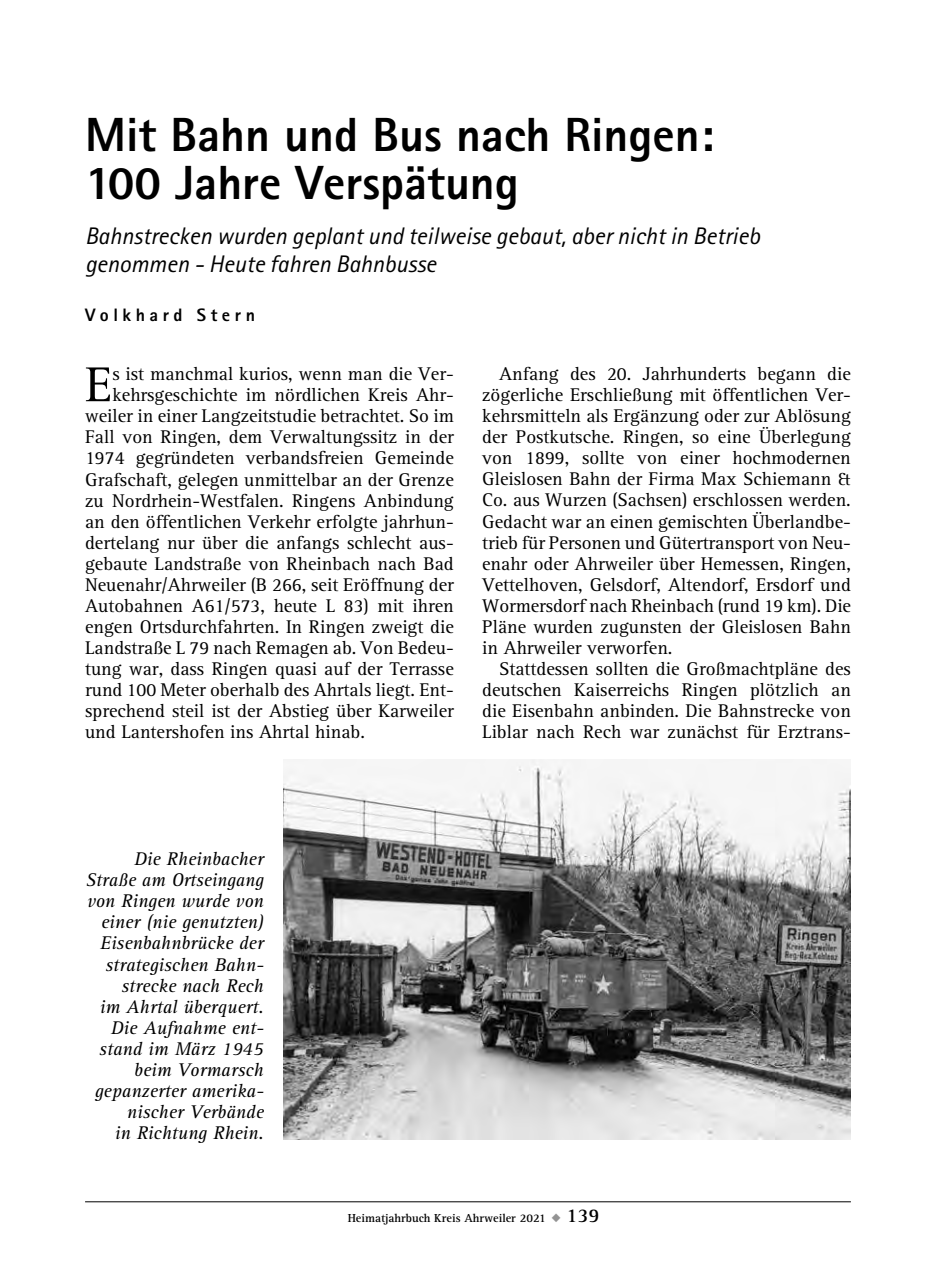
<style>
.page{position:relative;width:936px;height:1276px;background:#fff}
.page>*{position:absolute;margin:0;border:0;box-sizing:border-box;transform-origin:0 0}
.t1{font:50.6px "AT Rotis Serif";color:#000}
.t2{font:800 48px/48px "Rotis Sans Serif";color:#000}
.t3{font:italic 24px/28px "Rotis Sans Serif";color:#000}
.t4{font:19px/21px "AT Rotis Serif";color:#000;text-align:justify}
.t5{font:italic 19px/21px "AT Rotis Serif";color:#000;text-align:right}
.t6{font:800 18px "Rotis Sans Serif";letter-spacing:.25em;color:#000}
.t7{font:700 12px "AT Rotis Serif";color:#000}
.s1{color:#939393}
.s2{font-size:20px}
</style>
<div class="page">
<hr style="left:85px;top:1201px;width:765px;height:1px;background:#000">
<img style="left:283px;top:759px;width:567px;height:380px">
<h2 class="t2" style="left:85px;top:110px;width:630px">Mit Bahn und Bus nach Ringen:<br>100 Jahre Verspätung</h2>
<p class="t3" style="left:85px;top:222px;width:676px">Bahnstrecken wurden geplant und teilweise gebaut, aber nicht in Betrieb genommen - Heute fahren Bahnbusse</p>
<p class="t6" style="left:85px;top:304px;width:171px">Volkhard Stern</p>
<h1 class="t1" style="left:85px;top:355px;width:29px">E</h1>
<p class="t4" style="left:112px;top:364px;width:343px">s ist manchmal kurios, wenn man die Ver-</p>
<p class="t4" style="left:112px;top:385px;width:343px">kehrsgeschichte im nördlichen Kreis Ahr-</p>
<p class="t4" style="left:85px;top:406px;width:370px">weiler in einer Langzeitstudie betrachtet. So im</p>
<p class="t4" style="left:85px;top:427px;width:370px">Fall von Ringen, dem Verwaltungssitz in der</p>
<p class="t4" style="left:85px;top:448px;width:370px">1974 gegründeten verbandsfreien Gemeinde</p>
<p class="t4" style="left:85px;top:469px;width:370px">Grafschaft, gelegen unmittelbar an der Grenze</p>
<p class="t4" style="left:85px;top:490px;width:370px">zu Nordrhein-Westfalen. Ringens Anbindung</p>
<p class="t4" style="left:85px;top:511px;width:370px">an den öffentlichen Verkehr erfolgte jahrhun-</p>
<p class="t4" style="left:85px;top:532px;width:370px">dertelang nur über die anfangs schlecht aus-</p>
<p class="t4" style="left:85px;top:553px;width:370px">gebaute Landstraße von Rheinbach nach Bad</p>
<p class="t4" style="left:85px;top:574px;width:370px">Neuenahr/Ahrweiler (B 266, seit Eröffnung der</p>
<p class="t4" style="left:85px;top:596px;width:370px">Autobahnen A61/573, heute L 83) mit ihren</p>
<p class="t4" style="left:85px;top:617px;width:370px">engen Ortsdurchfahrten. In Ringen zweigt die</p>
<p class="t4" style="left:85px;top:638px;width:370px">Landstraße L 79 nach Remagen ab. Von Bedeu-</p>
<p class="t4" style="left:85px;top:659px;width:370px">tung war, dass Ringen quasi auf der Terrasse</p>
<p class="t4" style="left:85px;top:680px;width:370px">rund 100 Meter oberhalb des Ahrtals liegt. Ent-</p>
<p class="t4" style="left:85px;top:701px;width:370px">sprechend steil ist der Abstieg über Karweiler</p>
<p class="t4" style="left:85px;top:722px;width:281px">und Lantershofen ins Ahrtal hinab.</p>
<p class="t4" style="left:482px;top:364px;width:370px;text-indent:17px">Anfang des 20. Jahrhunderts begann die zögerliche Erschließung mit öffentlichen Ver&shy;kehrsmitteln als Ergänzung oder zur Ablösung der Postkutsche. Ringen, so eine Überlegung von 1899, sollte von einer hochmodernen Gleislosen Bahn der Firma Max Schiemann &amp; Co. aus Wurzen (Sachsen) erschlossen werden.<br>Gedacht war an einen gemischten Überlandbe&shy;trieb für Personen und Gütertransport von Neu&shy;enahr oder Ahrweiler über Hemessen, Ringen, Vettelhoven, Gelsdorf, Altendorf, Ersdorf und Wormersdorf nach Rheinbach (rund 19 km). Die Pläne wurden zugunsten der Gleislosen Bahn in Ahrweiler verworfen.</p>
<p class="t4" style="left:482px;top:659px;width:370px;text-indent:17px">Stattdessen sollten die Großmachtpläne des deutschen Kaiserreichs Ringen plötzlich an die Eisenbahn anbinden. Die Bahnstrecke von Liblar nach Rech war zunächst für Erztrans-</p>
<p class="t5" style="left:86px;top:849px;width:179px">Die Rheinbacher<br>Straße am Ortseingang von Ringen wurde von einer (nie genutzten)<br>Eisenbahnbrücke der strategischen Bahn&shy;strecke nach Rech<br>im Ahrtal überquert.<br>Die Aufnahme ent&shy;stand im März 1945 beim Vormarsch gepanzerter amerika&shy;nischer Verbände<br>in Richtung Rhein.</p>
<p class="t7" style="left:348px;top:1210px;width:253px">Heimatjahrbuch Kreis Ahrweiler 2021 <span class="s1">◆</span> <span class="s2">139</span></p>
</div>
